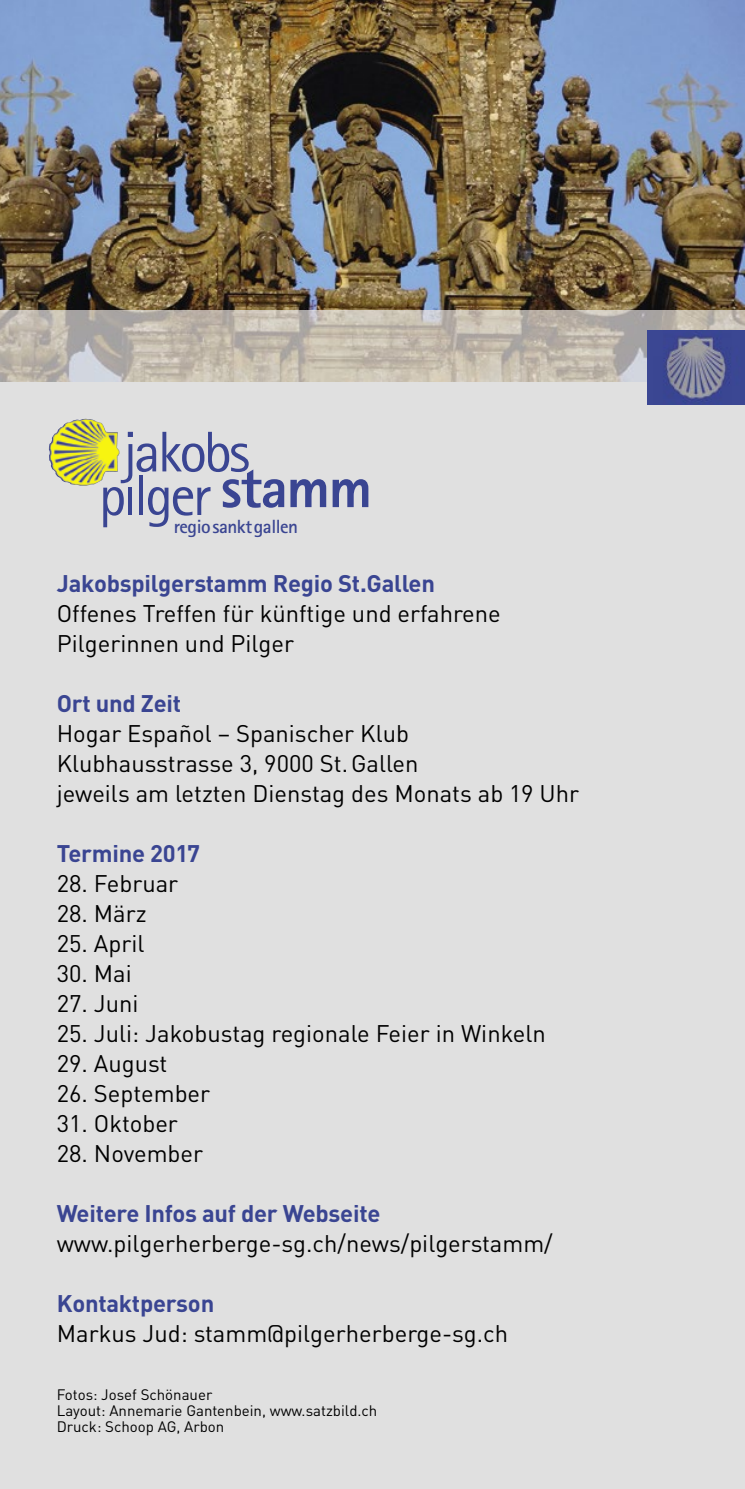
<style>
.page{position:relative;width:745px;height:1489px;background:#fff}
.page>*{position:absolute;margin:0;border:0;box-sizing:border-box;transform-origin:0 0}
.t1{font:57.25px "Rotis Sans Serif";letter-spacing:-.05em;color:#3a4592}
.t2{font:800 57.25px "Rotis Sans Serif";letter-spacing:-.025em;color:#3a4592}
.t3{font:23.75px/30px "DIN";color:#000}
.t4{font:700 23.75px "DIN";letter-spacing:-.01em;color:#3a4592}
.t5{font:700 19px "Rotis Sans Serif";letter-spacing:-.025em;color:#3a4592}
.t6{font:15px/16.2px "DIN";color:#000}
</style>
<div class="page">
<div style="left:0;top:0;width:744px;height:1488px;background:#e0e0e0"></div>
<img style="left:0;top:309px;width:744px;height:72px">
<img style="left:646px;top:331px;width:98px;height:73px">
<img style="left:49px;top:419px;width:36px;height:35px">
<img style="left:0;top:0;width:744px;height:309px">
<h1 class="t1" style="left:123px;top:418px;width:128px">jakobs</h1>
<h1 class="t2" style="left:220px;top:451px;width:153px">stamm</h1>
<h1 class="t1" style="left:99px;top:462px;width:114px">pılger</h1>
<p class="t5" style="left:173px;top:514px;width:126px">regio sankt gallen</p>
<p class="t4" style="left:57px;top:568px;width:379px">Jakobspilgerstamm Regio St.Gallen</p>
<p class="t3" style="left:57px;top:598px;width:445px">Offenes Treffen für künftige und erfahrene<br>Pilgerinnen und Pilger</p>
<p class="t4" style="left:57px;top:688px;width:126px">Ort und Zeit</p>
<p class="t3" style="left:57px;top:718px;width:523px">Hogar Español – Spanischer Klub<br>Klubhausstrasse 3, 9000 St. Gallen<br>jeweils am letzten Dienstag des Monats ab 19 Uhr</p>
<p class="t4" style="left:57px;top:837px;width:145px">Termine 2017</p>
<p class="t3" style="left:57px;top:868px;width:123px">28. Februar</p>
<p class="t3" style="left:57px;top:898px;width:91px">28. März</p>
<p class="t3" style="left:57px;top:928px;width:89px">25. April</p>
<p class="t3" style="left:57px;top:958px;width:77px">30. Mai</p>
<p class="t3" style="left:57px;top:988px;width:83px">27. Juni</p>
<p class="t3" style="left:57px;top:1018px;width:490px">25. Juli: Jakobustag regionale Feier in Winkeln</p>
<p class="t3" style="left:57px;top:1048px;width:112px">29. August</p>
<p class="t3" style="left:57px;top:1078px;width:155px">26. September</p>
<p class="t3" style="left:57px;top:1108px;width:123px">31. Oktober</p>
<p class="t3" style="left:57px;top:1138px;width:148px">28. November</p>
<p class="t4" style="left:57px;top:1197px;width:325px">Weitere Infos auf der Webseite</p>
<p class="t3" style="left:57px;top:1228px;width:497px">www.pilgerherberge-sg.ch/news/pilgerstamm/</p>
<p class="t4" style="left:57px;top:1287px;width:159px">Kontaktperson</p>
<p class="t3" style="left:57px;top:1318px;width:453px">Markus Jud: stamm@pilgerherberge-sg.ch</p>
<p class="t6" style="left:57px;top:1385px;width:322px">Fotos: Josef Schönauer<br>Layout: Annemarie Gantenbein, www.satzbild.ch<br>Druck: Schoop AG, Arbon</p>
</div>
